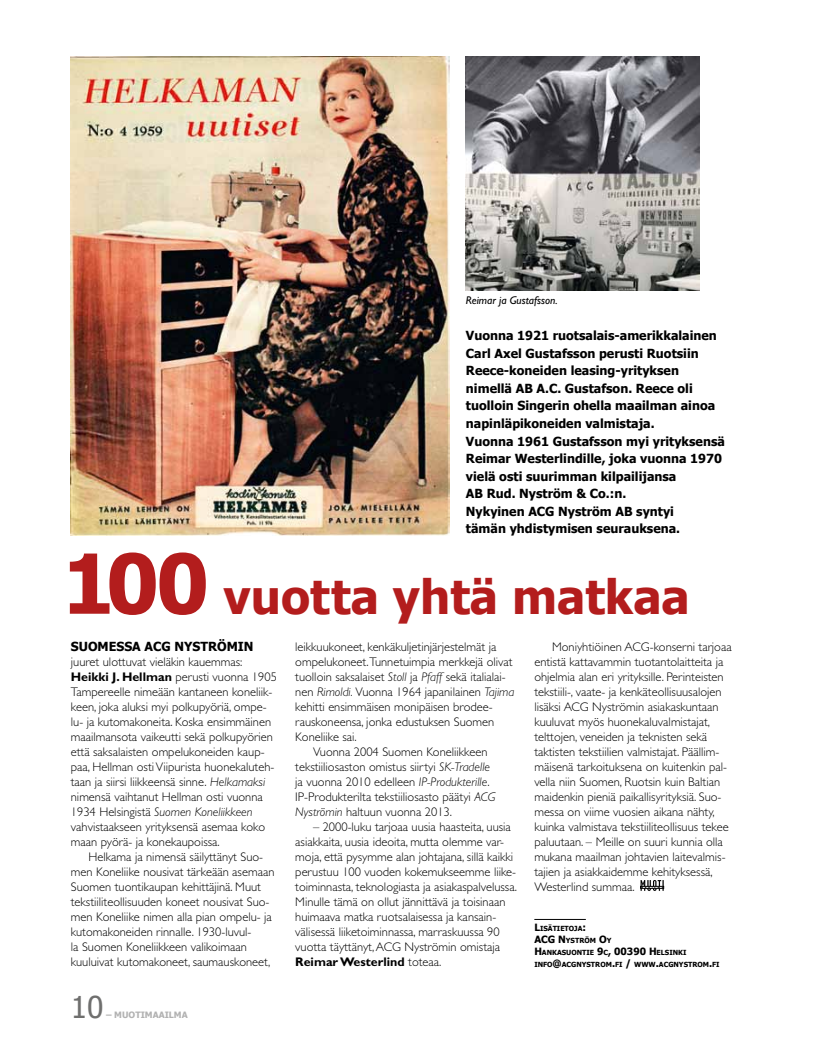
<style>
.page{position:relative;width:815px;height:1053px;background:#fff}
.page>*{position:absolute;margin:0;border:0;box-sizing:border-box;transform-origin:0 0}
.t1{font:700 47.25px "Tahoma";color:#b31d1d}
.t2{font:30px "Tahoma";color:#6f6f6e}
.t3{font:300 12.5px/15px "Gill Sans";color:#000}
.t4{font:700 12.5px/17.5px "Tahoma";color:#000}
.t5{font:italic 11.25px "Gill Sans";color:#000}
.t6{font:700 8.75px "Tahoma";color:#b2b2b2}
.t7{font:700 7px/12px "Tahoma";color:#000}
.s1{font-size:82.5px}
.s2{font-weight:700}
.s3{font-style:italic}
.s4{font-size:10px}
</style>
<div class="page">
<svg style="left:641px;top:880px;width:23px;height:11px"></svg>
<img style="left:71px;top:57px;width:378px;height:478px">
<img style="left:466px;top:57px;width:233px;height:233px">
<hr style="left:534px;top:919px;width:52px;height:1px;background:#000">
<p class="t5" style="left:466px;top:294px;width:93px">Reimar ja Gustafsson.</p>
<p class="t4" style="left:466px;top:327px;width:260px">Vuonna 1921 ruotsalais-amerikkalainen Carl Axel Gustafsson perusti Ruotsiin Reece-koneiden leasing-yrityksen nimellä AB A.C. Gustafson. Reece oli tuolloin Singerin ohella maailman ainoa napinläpikoneiden valmistaja.<br>Vuonna 1961 Gustafsson myi yrityksensä Reimar Westerlindille, joka vuonna 1970 vielä osti suurimman kilpailijansa<br>AB Rud. Nyström &amp; Co.:n.<br>Nykyinen ACG Nyström AB syntyi<br>tämän yhdistymisen seurauksena.</p>
<h1 class="t1" style="left:62px;top:566px;width:629px"><span class="s1">100</span> vuotta yhtä matkaa</h1>
<p class="t4" style="left:71px;top:637px;width:19px">Suom</p>
<p class="t4" style="left:109px;top:637px;width:17px">essa</p>
<p class="t4" style="left:145px;top:637px;width:92px">ACG Nyströmin</p>
<p class="t3" style="left:71px;top:654px;width:208px">juuret ulottuvat vieläkin kauemmas:<br><span class="s2">Heikki J. Hellman</span> perusti vuonna 1905<br>Tampereelle nimeään kantaneen koneliik&shy;keen, joka aluksi myi polkupyöriä, ompe&shy;lu- ja kutomakoneita. Koska ensimmäinen maailmansota vaikeutti sekä polkupyörien että saksalaisten ompelukoneiden kaup&shy;paa, Hellman osti Viipurista huonekaluteh&shy;taan ja siirsi liikkeensä sinne. <span class="s3">Helkamaksi </span>nimensä vaihtanut Hellman osti vuonna 1934 Helsingistä <span class="s3">Suomen Koneliikkeen </span>vahvistaakseen yrityksensä asemaa koko maan pyörä- ja konekaupoissa.</p>
<p class="t3" style="left:71px;top:849px;width:205px;text-indent:18px">Helkama ja nimensä säilyttänyt Suo&shy;men Koneliike nousivat tärkeään asemaan Suomen tuontikaupan kehittäjinä. Muut tekstiiliteollisuuden koneet nousivat Suo&shy;men Koneliike nimen alla pian ompelu- ja kutomakoneiden rinnalle. 1930-luvul-<br>la Suomen Koneliikkeen valikoimaan kuuluivat kutomakoneet, saumauskoneet,</p>
<h2 class="t2" style="left:71px;top:987px;width:34px">10</h2>
<p class="t6" style="left:106px;top:1008px;width:83px">– MUOTIMAAILMA</p>
<p class="t3" style="left:295px;top:639px;width:203px">leikkuukoneet, kenkäkuljetinjärjestelmät ja</p>
<p class="t3" style="left:295px;top:654px;width:219px">ompelukoneet.Tunnetuimpia merkkejä olivat</p>
<p class="t3" style="left:295px;top:669px;width:212px">tuolloin saksalaiset <span class="s3">Stoll</span> ja <span class="s3">Pfaff</span> sekä italialai-</p>
<p class="t3" style="left:295px;top:684px;width:221px">nen <span class="s3">Rimoldi.</span> Vuonna 1964 japanilainen <span class="s3">Tajima</span></p>
<p class="t3" style="left:295px;top:699px;width:199px">kehitti ensimmäisen monipäisen brodee-</p>
<p class="t3" style="left:295px;top:714px;width:201px">rauskoneensa, jonka edustuksen Suomen</p>
<p class="t3" style="left:295px;top:729px;width:63px">Koneliike sai.</p>
<p class="t3" style="left:313px;top:744px;width:176px">Vuonna 2004 Suomen Koneliikkeen</p>
<p class="t3" style="left:295px;top:759px;width:196px">tekstiiliosaston omistus siirtyi <span class="s3">SK-Tradelle</span></p>
<p class="t3" style="left:295px;top:774px;width:196px">ja vuonna 2010 edelleen <span class="s3">IP-Produkterille</span>.</p>
<p class="t3" style="left:295px;top:789px;width:202px">IP-Produkterilta tekstiiliosasto päätyi <span class="s3">ACG</span></p>
<p class="t3" style="left:295px;top:804px;width:158px"><span class="s3">Nyströmin</span> haltuun vuonna 2013.</p>
<p class="t3" style="left:295px;top:819px;width:223px;text-indent:18px">– 2000-luku tarjoaa uusia haasteita, uusia asiakkaita, uusia ideoita, mutta olemme var&shy;moja, että pysymme alan johtajana, sillä kaikki perustuu 100 vuoden kokemukseemme liike&shy;toiminnasta, teknologiasta ja asiakaspalvelussa.<br>Minulle tämä on ollut jännittävä ja toisinaan huimaava matka ruotsalaisessa ja kansain&shy;välisessä liiketoiminnassa, marraskuussa 90 vuotta täyttänyt, ACG Nyströmin omistaja <span class="s2">Reimar Westerlind</span> toteaa.</p>
<p class="t3" style="left:534px;top:639px;width:199px;text-indent:18px">Moniyhtiöinen ACG-konserni tarjoaa entistä kattavammin tuotantolaitteita ja ohjelmia alan eri yrityksille. Perinteisten tekstiili-, vaate- ja kenkäteollisuusalojen lisäksi ACG Nyströmin asiakaskuntaan kuuluvat myös huonekaluvalmistajat, telttojen, veneiden ja teknisten sekä taktisten tekstiilien valmistajat. Päällim&shy;mäisenä tarkoituksena on kuitenkin pal&shy;vella niin Suomen, Ruotsin kuin Baltian maidenkin pieniä paikallisyrityksiä. Suo&shy;messa on viime vuosien aikana nähty, kuinka valmistava tekstiiliteollisuus tekee paluutaan. – Meille on suuri kunnia olla mukana maailman johtavien laitevalmis&shy;tajien ja asiakkaidemme kehityksessä, Westerlind summaa.</p>
<p class="t7" style="left:534px;top:922px;width:154px"><span class="s4">L</span>ISÄTIETOJA<span class="s4">:<br>ACG N</span>YSTRÖM <span class="s4">O</span>Y<br><span class="s4">H</span>ANKASUONTIE <span class="s4">9</span>C<span class="s4">, 00390 H</span>ELSINKI<br>INFO<span class="s4">@</span>ACGN</p>
<p class="t7" style="left:582px;top:958px;width:88px">YSTROM<span class="s4">.</span>FI <span class="s4">/</span> WWW<span class="s4">.</span>ACGN</p>
<p class="t7" style="left:679px;top:958px;width:42px">YSTROM<span class="s4">.</span>FI</p>
</div>
